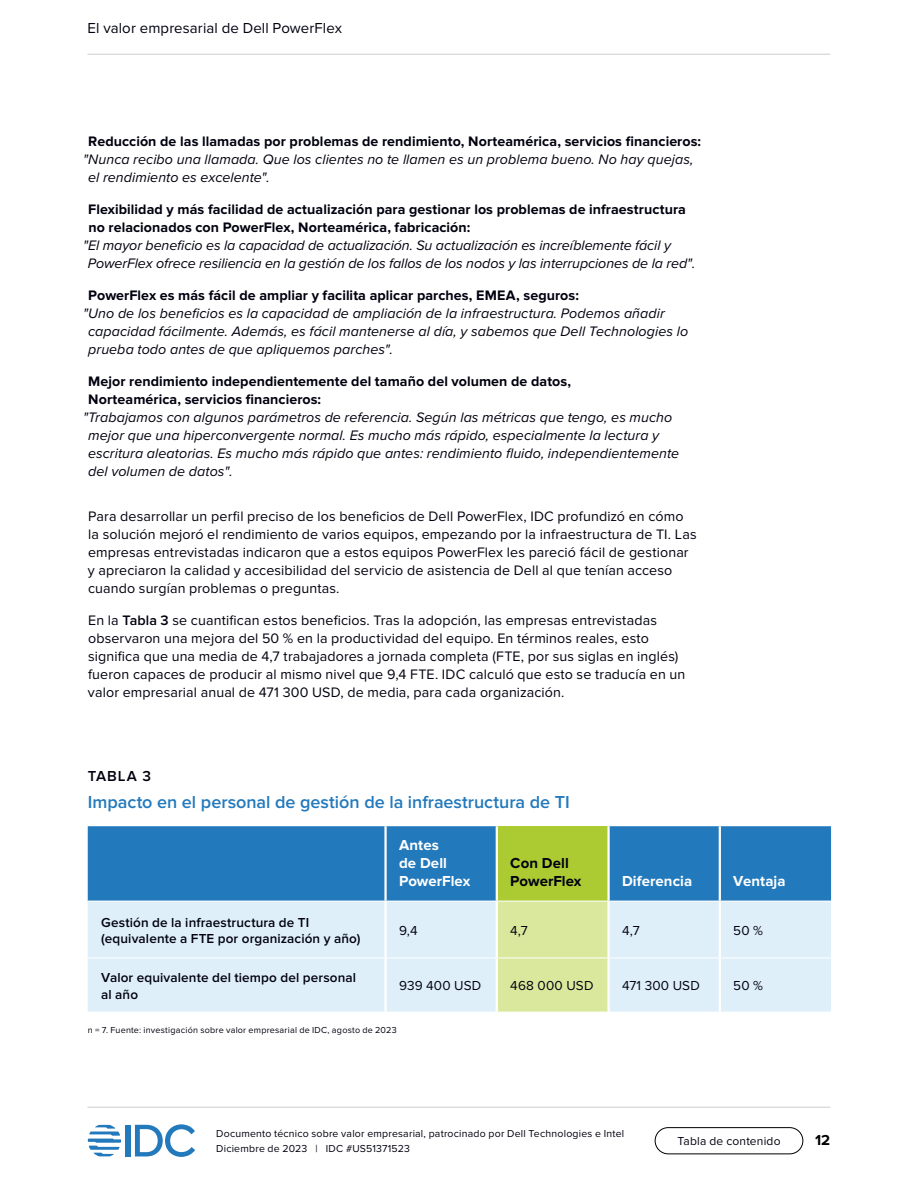
<style>
.page{position:relative;width:918px;height:1188px;background:#fff}
.page>*{position:absolute;margin:0;border:0;box-sizing:border-box;transform-origin:0 0}
.t1{font:600 18px "Proxima Nova";color:#2279bc}
.t2{font:700 15px/18px "Proxima Nova";letter-spacing:.005em;color:#fff}
.t3{font:15px "Proxima Nova";letter-spacing:.005em;color:#01010f}
.t4{font:700 15px/18px "Proxima Nova";color:#01010f}
.t5{font:600 15px "Proxima Nova";letter-spacing:.065em;color:#01010f}
.t6{font:700 15px "Proxima Nova";color:#000}
.t7{font:14.25px/18px "Proxima Nova";letter-spacing:.01em;color:#01010f}
.t8{font:italic 14.25px/18px "Proxima Nova";letter-spacing:.005em;color:#01010f}
.t9{font:700 14.25px/18px "Proxima Nova";letter-spacing:.005em;color:#01010f}
.t10{font:600 13.5px/16.5px "Proxima Nova";letter-spacing:.01em;color:#01010f}
.t11{font:13.5px "Proxima Nova";letter-spacing:.015em;color:#01010f}
.t12{font:12px "Proxima Nova";letter-spacing:.015em;color:#01010f}
.t13{font:10.5px/15px "Proxima Nova";letter-spacing:.02em;color:#01010f}
.t14{font:9px "Proxima Nova";letter-spacing:.025em;color:#01010f}
.s1{font-weight:600}
</style>
<div class="page">
<div style="left:126px;top:1125px;width:5px;height:31px;background:#2279bc"></div>
<svg style="left:135px;top:1124px;width:60px;height:33px"></svg>
<svg style="left:88px;top:1125px;width:33px;height:31px"></svg>
<div style="left:655px;top:1127px;width:148px;height:27px;border:1px solid #000;border-radius:13px"></div>
<hr style="left:87px;top:54px;width:743px;height:1px;background:#ccc">
<hr style="left:87px;top:1107px;width:743px;height:1px;background:#ccc">
<div style="left:88px;top:826px;width:743px;height:75px;background:#2279bc"></div>
<div style="left:497px;top:826px;width:112px;height:75px;background:#accb32"></div>
<div style="left:88px;top:902px;width:743px;height:110px;background:#dfeffa"></div>
<div style="left:498px;top:902px;width:109px;height:110px;background:#d9e89c"></div>
<hr style="left:88px;top:958px;width:296px;height:1px;background:#fff">
<hr style="left:387px;top:958px;width:110px;height:1px;background:#fff">
<hr style="left:609px;top:958px;width:111px;height:1px;background:#fff">
<hr style="left:720px;top:958px;width:111px;height:1px;background:#fff">
<hr style="left:719px;top:958px;width:2px;height:54px;background:#fff">
<hr style="left:719px;top:901px;width:2px;height:57px;background:#fff">
<hr style="left:384px;top:901px;width:3px;height:57px;background:#fff">
<hr style="left:384px;top:958px;width:3px;height:54px;background:#fff">
<hr style="left:384px;top:826px;width:3px;height:75px;background:#fff">
<hr style="left:719px;top:826px;width:2px;height:75px;background:#fff">
<hr style="left:496px;top:826px;width:2px;height:75px;background:#fff">
<hr style="left:607px;top:826px;width:3px;height:75px;background:#fff">
<hr style="left:496px;top:901px;width:2px;height:57px;background:#fff">
<hr style="left:496px;top:958px;width:2px;height:54px;background:#fff">
<hr style="left:607px;top:901px;width:3px;height:57px;background:#fff">
<hr style="left:607px;top:958px;width:3px;height:54px;background:#fff">
<hr style="left:497px;top:958px;width:112px;height:1px;background:#fff">
<p class="t3" style="left:87px;top:19px;width:256px">El valor empresarial de Dell PowerFlex</p>
<p class="t9" style="left:88px;top:133px;width:614px">Reducción de las llamadas por problemas de rendimiento, Norteamérica, servicios financieros:</p>
<p class="t8" style="left:88px;top:151px;width:607px;text-indent:-5px">"Nunca recibo una llamada. Que los clientes no te llamen es un problema bueno. No hay quejas, el rendimiento es excelente".</p>
<p class="t9" style="left:88px;top:201px;width:599px">Flexibilidad y más facilidad de actualización para gestionar los problemas de infraestructura no relacionados con PowerFlex, Norteamérica, fabricación:</p>
<p class="t8" style="left:88px;top:237px;width:609px;text-indent:-5px">"El mayor beneficio es la capacidad de actualización. Su actualización es increíblemente fácil y<br>PowerFlex ofrece resiliencia en la gestión de los fallos de los nodos y las interrupciones de la red".</p>
<p class="t9" style="left:88px;top:287px;width:492px">PowerFlex es más fácil de ampliar y facilita aplicar parches, EMEA, seguros:</p>
<p class="t8" style="left:88px;top:305px;width:602px;text-indent:-5px">"Uno de los beneficios es la capacidad de ampliación de la infraestructura. Podemos añadir capacidad fácilmente. Además, es fácil mantenerse al día, y sabemos que Dell Technologies lo prueba todo antes de que apliquemos parches".</p>
<p class="t9" style="left:88px;top:373px;width:484px">Mejor rendimiento independientemente del tamaño del volumen de datos,<br>Norteamérica, servicios financieros:</p>
<p class="t8" style="left:88px;top:409px;width:593px;text-indent:-5px">"Trabajamos con algunos parámetros de referencia. Según las métricas que tengo, es mucho mejor que una hiperconvergente normal. Es mucho más rápido, especialmente la lectura y escritura aleatorias. Es mucho más rápido que antes: rendimiento fluido, independientemente del volumen de datos".</p>
<p class="t7" style="left:88px;top:508px;width:610px">Para desarrollar un perfil preciso de los beneficios de Dell PowerFlex, IDC profundizó en cómo la solución mejoró el rendimiento de varios equipos, empezando por la infraestructura de TI. Las empresas entrevistadas indicaron que a estos equipos PowerFlex les pareció fácil de gestionar y apreciaron la calidad y accesibilidad del servicio de asistencia de Dell al que tenían acceso cuando surgían problemas o preguntas.</p>
<p class="t7" style="left:88px;top:612px;width:599px">En la <span class="s1">Tabla 3</span> se cuantifican estos beneficios. Tras la adopción, las empresas entrevistadas observaron una mejora del 50 % en la productividad del equipo. En términos reales, esto significa que una media de 4,7 trabajadores a jornada completa (FTE, por sus siglas en inglés) fueron capaces de producir al mismo nivel que 9,4 FTE. IDC calculó que esto se traducía en un valor empresarial anual de 471 300 USD, de media, para cada organización.</p>
<p class="t5" style="left:88px;top:767px;width:65px">TABLA 3</p>
<p class="t1" style="left:88px;top:792px;width:484px">Impacto en el personal de gestión de la infraestructura de TI</p>
<p class="t2" style="left:399px;top:836px;width:73px">Antes<br>de Dell<br>PowerFlex</p>
<p class="t4" style="left:510px;top:854px;width:73px">Con Dell<br>PowerFlex</p>
<p class="t2" style="left:622px;top:872px;width:72px">Diferencia</p>
<p class="t2" style="left:733px;top:872px;width:54px">Ventaja</p>
<p class="t10" style="left:101px;top:914px;width:261px">Gestión de la infraestructura de TI (equivalente a FTE por organización y año)</p>
<p class="t11" style="left:399px;top:923px;width:20px">9,4</p>
<p class="t11" style="left:510px;top:923px;width:19px">4,7</p>
<p class="t11" style="left:622px;top:923px;width:19px">4,7</p>
<p class="t11" style="left:733px;top:923px;width:31px">50 %</p>
<p class="t10" style="left:101px;top:970px;width:256px">Valor equivalente del tiempo del personal al año</p>
<p class="t11" style="left:399px;top:978px;width:84px">939 400 USD</p>
<p class="t11" style="left:510px;top:978px;width:85px">468 000 USD</p>
<p class="t11" style="left:622px;top:978px;width:79px">471 300 USD</p>
<p class="t11" style="left:733px;top:978px;width:31px">50 %</p>
<p class="t14" style="left:88px;top:1024px;width:310px">n = 7. Fuente: investigación sobre valor empresarial de IDC, agosto de 2023</p>
<p class="t13" style="left:216px;top:1127px;width:409px">Documento técnico sobre valor empresarial, patrocinado por Dell Technologies e Intel<br>Diciembre de 2023 | IDC #US51371523</p>
<p class="t12" style="left:677px;top:1134px;width:105px">Tabla de contenido</p>
<p class="t6" style="left:815px;top:1132px;width:17px">12</p>
</div>
